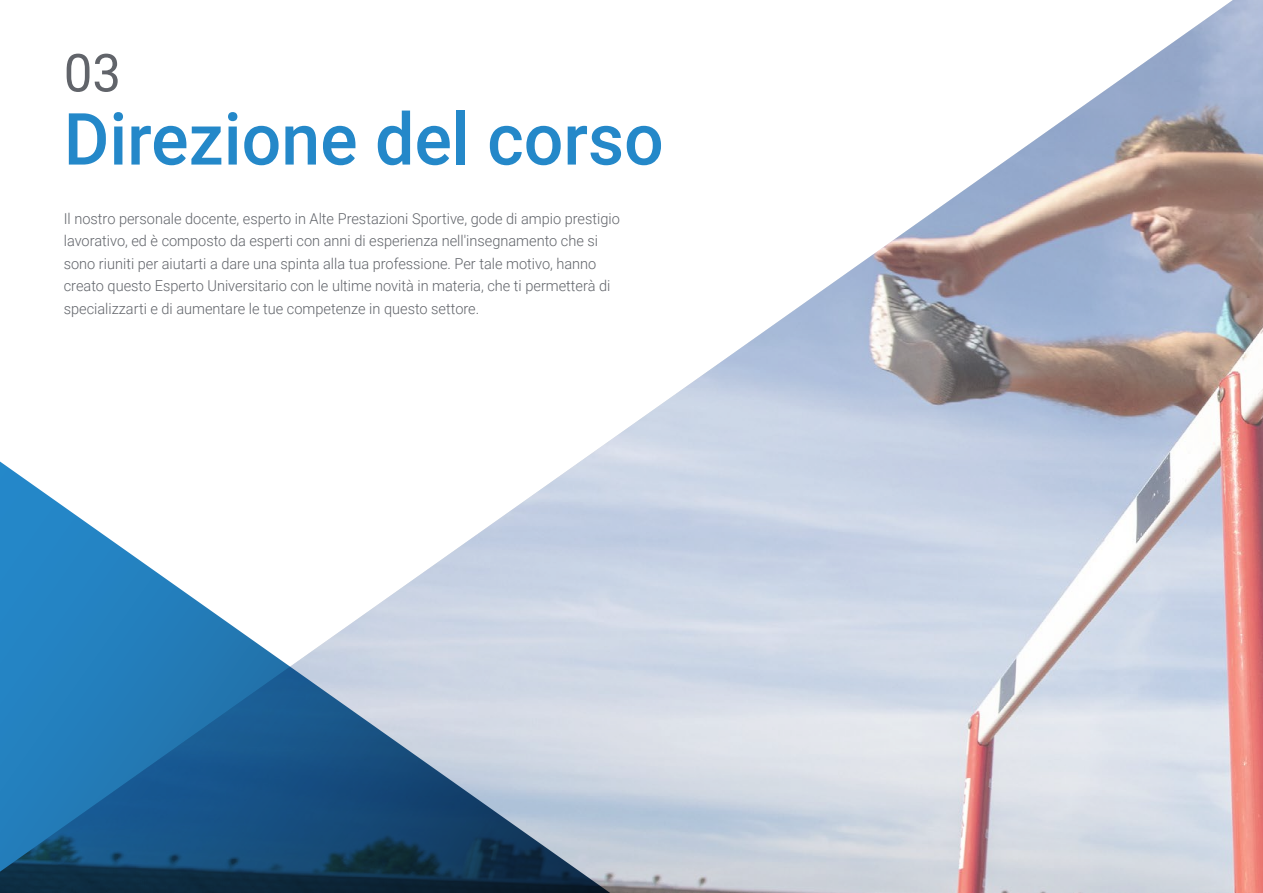
<style>
.page{position:relative;width:1263px;height:893px;background:#fff}
.page>*{position:absolute;margin:0;border:0;box-sizing:border-box;transform-origin:0 0}
.t1{font:500 72px "Roboto";color:#2488c9}
.t2{font:52.5px "Roboto";color:#61646a}
.t3{font:300 15px/22.5px "Roboto";color:#61646a}
</style>
<div class="page">
<img style="left:602px;top:0;width:661px;height:893px">
<svg style="left:0;top:446px;width:640px;height:447px"></svg>
<h2 class="t2" style="left:64px;top:36px;width:59px">03</h2>
<h1 class="t1" style="left:64px;top:89px;width:601px">Direzione del corso</h1>
<p class="t3" style="left:64px;top:207px;width:558px">Il nostro personale docente, esperto in Alte Prestazioni Sportive, gode di ampio prestigio lavorativo, ed è composto da esperti con anni di esperienza nell'insegnamento che si sono riuniti per aiutarti a dare una spinta alla tua professione. Per tale motivo, hanno creato questo Esperto Universitario con le ultime novità in materia, che ti permetterà di specializzarti e di aumentare le tue competenze in questo settore.</p>
</div>
